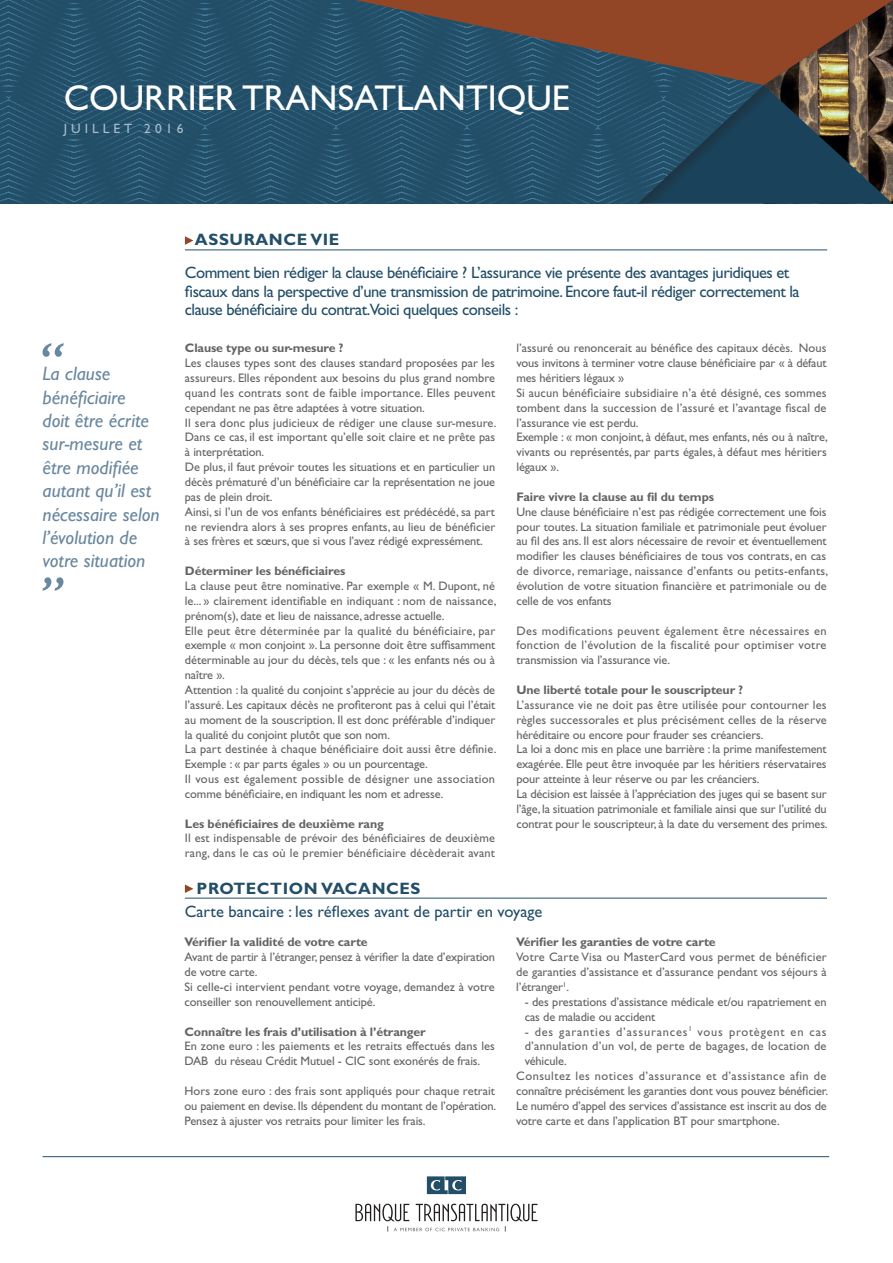
<style>
.page{position:relative;width:893px;height:1263px;background:#fff}
.page>*{position:absolute;margin:0;border:0;box-sizing:border-box;transform-origin:0 0}
.t1{font:36px "Gill Sans Std";color:#fff}
.t2{font:italic 19.5px/23.4px "Gill Sans Std";color:#69879f}
.t3{font:16.5px/18.5px "Gill Sans Std";letter-spacing:-.03em;color:#224e68}
.t4{font:16.5px "Gill Sans Std";color:#224e68}
.t5{font:700 16.5px "Gill Sans Std";letter-spacing:.035em;color:#224e68}
.t6{font:13.5px "Gill Sans Std";letter-spacing:.3em;color:#aabccb}
.t7{font:12.3px/14.9px "Gill Sans Std";letter-spacing:-.005em;color:#636366}
.t8{font:700 12.3px "Gill Sans Std";letter-spacing:-.01em;color:#636366}
.t9{font:12.3px "Gill Sans Std";letter-spacing:.04em;color:#636366}
.t10{font:12.3px "Gill Sans Std";letter-spacing:.02em;color:#636366}
.t11{font:12.3px "Gill Sans Std";letter-spacing:.065em;color:#636366}
</style>
<div class="page">
<hr style="left:43px;top:1156px;width:786px;height:1px;background:#224e68">
<svg style="left:426px;top:1176px;width:40px;height:19px"></svg>
<svg style="left:427px;top:1176px;width:39px;height:18px"></svg>
<svg style="left:355px;top:1204px;width:182px;height:27px"></svg>
<svg style="left:0;top:0;width:884px;height:204px;background:#275068"></svg>
<svg style="left:355px;top:0;width:538px;height:85px;background:#634c44"></svg>
<hr style="left:185px;top:250px;width:642px;height:1px;background:#224e68">
<svg style="left:185px;top:236px;width:8px;height:9px"></svg>
<hr style="left:185px;top:898px;width:642px;height:1px;background:#224e68">
<svg style="left:185px;top:884px;width:8px;height:9px"></svg>
<svg style="left:43px;top:343px;width:21px;height:14px"></svg>
<svg style="left:43px;top:577px;width:20px;height:14px"></svg>
<h1 class="t1" style="left:64px;top:77px;width:508px">COURRIER TRANSATLANTIQUE</h1>
<p class="t6" style="left:64px;top:120px;width:121px">JUILLET 2016</p>
<h2 class="t2" style="left:43px;top:362px;width:119px">La clause bénéficiaire<br>doit être écrite sur-mesure et être modifiée autant qu’il est nécessaire selon l’évolution de votre situation</h2>
<h3 class="t5" style="left:195px;top:230px;width:146px">ASSURANCE VIE</h3>
<p class="t3" style="left:185px;top:263px;width:616px">Comment bien rédiger la clause bénéficiaire ? L’assurance vie présente des avantages juridiques et fiscaux dans la perspective d’une transmission de patrimoine. Encore faut-il rédiger correctement la clause bénéficiaire du contrat.Voici quelques conseils :</p>
<p class="t8" style="left:185px;top:341px;width:160px">Clause type ou sur-mesure ?</p>
<p class="t7" style="left:185px;top:356px;width:313px">Les clauses types sont des clauses standard proposées par les assureurs. Elles répondent aux besoins du plus grand nombre quand les contrats sont de faible importance. Elles peuvent cependant ne pas être adaptées à votre situation.<br>Il sera donc plus judicieux de rédiger une clause sur-mesure.<br>Dans ce cas, il est important qu’elle soit claire et ne prête pas à interprétation.<br>De plus, il faut prévoir toutes les situations et en particulier un décès prématuré d’un bénéficiaire car la représentation ne joue pas de plein droit.<br>Ainsi, si l’un de vos enfants bénéficiaires est prédécédé, sa part ne reviendra alors à ses propres enfants, au lieu de bénéficier à ses frères et sœurs, que si vous l’avez rédigé expressément.</p>
<p class="t8" style="left:185px;top:564px;width:162px">Déterminer les bénéficiaires</p>
<p class="t7" style="left:185px;top:578px;width:313px">La clause peut être nominative. Par exemple « M. Dupont, né le... » clairement identifiable en indiquant : nom de naissance, prénom(s), date et lieu de naissance, adresse actuelle.<br>Elle peut être déterminée par la qualité du bénéficiaire, par exemple « mon conjoint ». La personne doit être suffisamment déterminable au jour du décès, tels que : « les enfants nés ou à naître ».<br>Attention : la qualité du conjoint s’apprécie au jour du décès de l’assuré. Les capitaux décès ne profiteront pas à celui qui l’était au moment de la souscription. Il est donc préférable d’indiquer la qualité du conjoint plutôt que son nom.<br>La part destinée à chaque bénéficiaire doit aussi être définie.<br>Exemple : « par parts égales » ou un pourcentage.<br>Il vous est également possible de désigner une association comme bénéficiaire, en indiquant les nom et adresse.</p>
<p class="t8" style="left:185px;top:816px;width:200px">Les bénéficiaires de deuxième rang</p>
<p class="t7" style="left:185px;top:831px;width:312px">Il est indispensable de prévoir des bénéficiaires de deuxième rang, dans le cas où le premier bénéficiaire décèderait avant</p>
<p class="t7" style="left:516px;top:341px;width:313px">l’assuré ou renoncerait au bénéfice des capitaux décès. Nous vous invitons à terminer votre clause bénéficiaire par « à défaut mes héritiers légaux »<br>Si aucun bénéficiaire subsidiaire n’a été désigné, ces sommes tombent dans la succession de l’assuré et l’avantage fiscal de l’assurance vie est perdu.<br>Exemple : « mon conjoint, à défaut, mes enfants, nés ou à naître, vivants ou représentés, par parts égales, à défaut mes héritiers légaux ».</p>
<p class="t8" style="left:516px;top:489px;width:199px">Faire vivre la clause au fil du temps</p>
<p class="t7" style="left:516px;top:504px;width:313px">Une clause bénéficiaire n’est pas rédigée correctement une fois pour toutes. La situation familiale et patrimoniale peut évoluer au fil des ans. Il est alors nécessaire de revoir et éventuellement modifier les clauses bénéficiaires de tous vos contrats, en cas de divorce, remariage, naissance d’enfants ou petits-enfants, évolution de votre situation financière et patrimoniale ou de celle de vos enfants</p>
<p class="t7" style="left:516px;top:623px;width:312px;text-align:justify">Des modifications peuvent également être nécessaires en fonction de l’évolution de la fiscalité pour optimiser votre transmission via l’assurance vie.</p>
<p class="t8" style="left:516px;top:682px;width:228px">Une liberté totale pour le souscripteur ?</p>
<p class="t7" style="left:516px;top:697px;width:313px">L’assurance vie ne doit pas être utilisée pour contourner les règles successorales et plus précisément celles de la réserve héréditaire ou encore pour frauder ses créanciers.<br>La loi a donc mis en place une barrière : la prime manifestement exagérée. Elle peut être invoquée par les héritiers réservataires pour atteinte à leur réserve ou par les créanciers.<br>La décision est laissée à l’appréciation des juges qui se basent sur l’âge, la situation patrimoniale et familiale ainsi que sur l’utilité du contrat pour le souscripteur, à la date du versement des primes.</p>
<h3 class="t5" style="left:197px;top:878px;width:225px">PROTECTION VACANCES</h3>
<h3 class="t4" style="left:185px;top:902px;width:359px">Carte bancaire : les réflexes avant de partir en voyage</h3>
<p class="t8" style="left:185px;top:935px;width:185px">Vérifier la validité de votre carte</p>
<p class="t7" style="left:185px;top:950px;width:312px">Avant de partir à l’étranger, pensez à vérifier la date d’expiration de votre carte.<br>Si celle-ci intervient pendant votre voyage, demandez à votre conseiller son renouvellement anticipé.</p>
<p class="t8" style="left:185px;top:1024px;width:243px">Connaître les frais d’utilisation à l’étranger</p>
<p class="t7" style="left:185px;top:1039px;width:312px">En zone euro : les paiements et les retraits effectués dans les<br>DAB du réseau Crédit Mutuel - CIC sont exonérés de frais.</p>
<p class="t7" style="left:185px;top:1083px;width:313px;text-align:justify">Hors zone euro : des frais sont appliqués pour chaque retrait ou paiement en devise. Ils dépendent du montant de l’opération.<br>Pensez à ajuster vos retraits pour limiter les frais.</p>
<p class="t8" style="left:516px;top:935px;width:201px">Vérifier les garanties de votre carte</p>
<p class="t7" style="left:516px;top:950px;width:312px;text-align:justify">Votre Carte Visa ou MasterCard vous permet de bénéficier de garanties d’assistance et d’assurance pendant vos séjours à l’étranger<sup>1</sup>.</p>
<p class="t7" style="left:525px;top:994px;width:303px">- des prestations d’assistance médicale et/ou rapatriement en cas de maladie ou accident</p>
<p class="t11" style="left:525px;top:1024px;width:303px">- des garanties d’assurances<sup>1</sup> vous protègent en cas</p>
<p class="t10" style="left:525px;top:1039px;width:303px">d’annulation d’un vol, de perte de bagages, de location de</p>
<p class="t7" style="left:525px;top:1054px;width:44px">véhicule.</p>
<p class="t9" style="left:516px;top:1069px;width:312px">Consultez les notices d’assurance et d’assistance afin de</p>
<p class="t7" style="left:516px;top:1083px;width:313px">connaître précisément les garanties dont vous pouvez bénéficier.</p>
<p class="t7" style="left:516px;top:1098px;width:312px">Le numéro d’appel des services d’assistance est inscrit au dos de</p>
<p class="t7" style="left:516px;top:1113px;width:265px">votre carte et dans l’application BT pour smartphone.</p>
</div>
